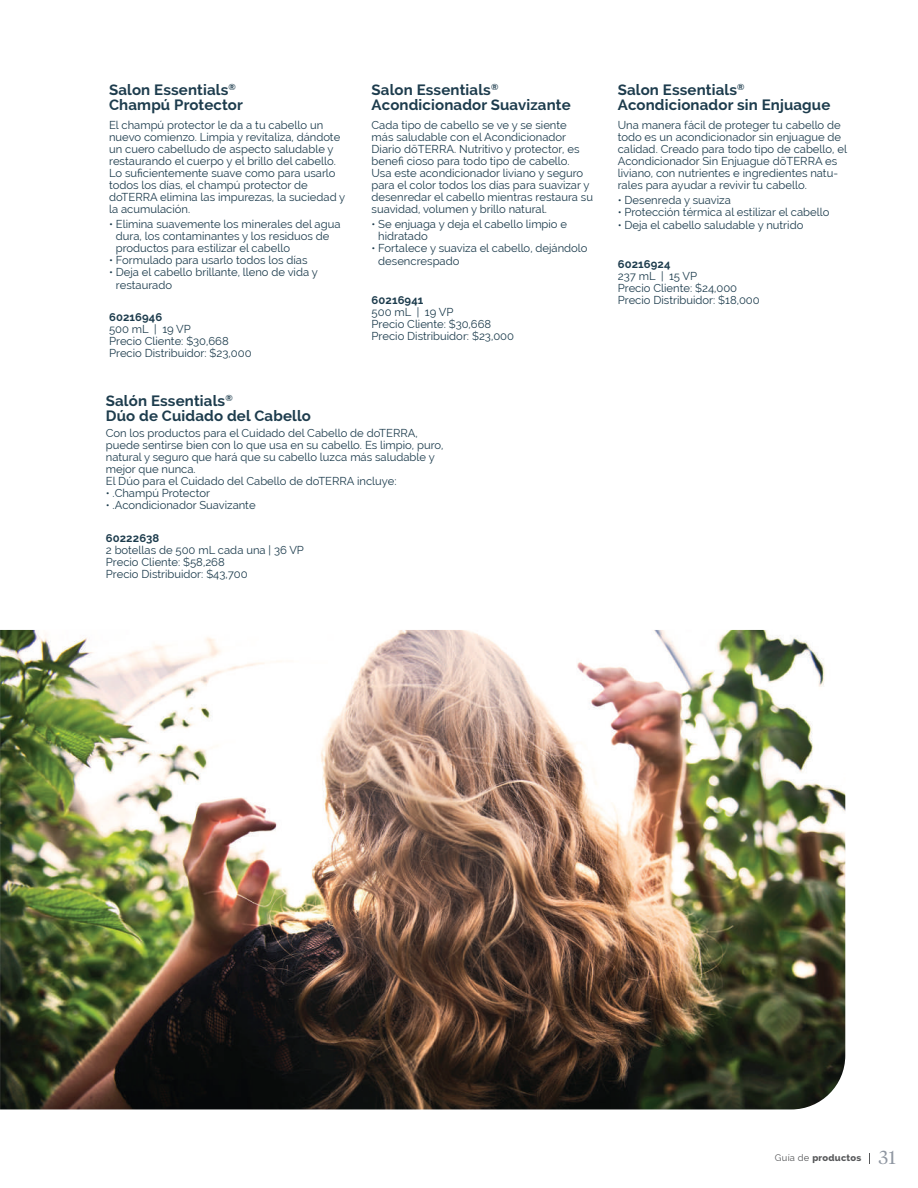
<style>
.page{position:relative;width:918px;height:1188px;background:#fff}
.page>*{position:absolute;margin:0;border:0;box-sizing:border-box;transform-origin:0 0}
.t1{font:700 15px/15px "Raleway";letter-spacing:.01em;color:#1d3c4d}
.t2{font:11.25px/12px "Raleway";color:#1d3c4d}
.t3{font:700 11.25px "Raleway";letter-spacing:.01em;color:#1d3c4d}
.t4{font:800 9.3px "Raleway";letter-spacing:.025em;color:#57585a}
.s1{font-weight:400}
.s2{font-family:"Tiempos Headline";font-weight:300;font-size:18.75px;color:#8f96a1}
</style>
<div class="page">
<img style="left:0;top:630px;width:845px;height:479px">
<h1 class="t1" style="left:109px;top:82px;width:135px">Salon Essentials<sup>®<br></sup>Champú Protector</h1>
<p class="t2" style="left:109px;top:119px;width:238px">El champú protector le da a tu cabello un nuevo comienzo. Limpia y revitaliza, dándote un cuero cabelludo de aspecto saludable y restaurando el cuerpo y el brillo del cabello.<br>Lo suficientemente suave como para usarlo todos los días, el champú protector de doTERRA elimina las impurezas, la suciedad y la acumulación.</p>
<p class="t2" style="left:116px;top:218px;width:226px;text-indent:-7px">• Elimina suavemente los minerales del agua dura, los contaminantes y los residuos de productos para estilizar el cabello</p>
<p class="t2" style="left:109px;top:254px;width:200px">• Formulado para usarlo todos los días</p>
<p class="t2" style="left:116px;top:266px;width:204px;line-height:12.8px;text-indent:-7px">• Deja el cabello brillante, lleno de vida y restaurado</p>
<p class="t3" style="left:109px;top:311px;width:55px">60216946</p>
<p class="t2" style="left:109px;top:323px;width:144px">500 mL | 19 VP<br>Precio Cliente: $30,668<br>Precio Distribuidor: $23,000</p>
<h1 class="t1" style="left:372px;top:82px;width:201px">Salon Essentials<sup>®<br></sup>Acondicionador Suavizante</h1>
<p class="t2" style="left:372px;top:119px;width:223px">Cada tipo de cabello se ve y se siente<br>más saludable con el Acondicionador Diario dōTERRA. Nutritivo y protector, es benefi cioso para todo tipo de cabello.<br>Usa este acondicionador liviano y seguro para el color todos los días para suavizar y desenredar el cabello mientras restaura su suavidad, volumen y brillo natural.</p>
<p class="t2" style="left:378px;top:218px;width:190px;text-indent:-7px">• Se enjuaga y deja el cabello limpio e hidratado</p>
<p class="t2" style="left:378px;top:242px;width:211px;line-height:12.8px;text-indent:-7px">• Fortalece y suaviza el cabello, dejándolo desencrespado</p>
<p class="t3" style="left:372px;top:293px;width:53px">60216941</p>
<p class="t2" style="left:372px;top:306px;width:144px">500 mL | 19 VP<br>Precio Cliente: $30,668<br>Precio Distribuidor: $23,000</p>
<h1 class="t1" style="left:106px;top:394px;width:207px">Salón Essentials<sup>®<br></sup>Dúo de Cuidado del Cabello</h1>
<p class="t2" style="left:106px;top:427px;width:339px">Con los productos para el Cuidado del Cabello de doTERRA, puede sentirse bien con lo que usa en su cabello. Es limpio, puro, natural y seguro que hará que su cabello luzca más saludable y mejor que nunca.<br>El Dúo para el Cuidado del Cabello de doTERRA incluye:</p>
<p class="t2" style="left:106px;top:487px;width:106px">• .Champú Protector</p>
<p class="t2" style="left:106px;top:499px;width:151px">• .Acondicionador Suavizante</p>
<p class="t3" style="left:106px;top:531px;width:55px">60222638</p>
<p class="t2" style="left:106px;top:544px;width:200px">2 botellas de 500 mL cada una | 36 VP<br>Precio Cliente: $58,268<br>Precio Distribuidor: $43,700</p>
<h1 class="t1" style="left:618px;top:83px;width:214px">Salon Essentials<sup>®<br></sup>Acondicionador sin Enjuague</h1>
<p class="t2" style="left:618px;top:119px;width:231px">Una manera fácil de proteger tu cabello de todo es un acondicionador sin enjuague de calidad. Creado para todo tipo de cabello, el Acondicionador Sin Enjuague dōTERRA es liviano, con nutrientes e ingredientes natu&shy;rales para ayudar a revivir tu cabello.</p>
<p class="t2" style="left:618px;top:194px;width:115px">• Desenreda y suaviza</p>
<p class="t2" style="left:618px;top:206px;width:213px">• Protección térmica al estilizar el cabello</p>
<p class="t2" style="left:618px;top:219px;width:187px">• Deja el cabello saludable y nutrido</p>
<p class="t3" style="left:618px;top:258px;width:54px">60216924</p>
<p class="t2" style="left:618px;top:270px;width:144px">237 mL | 15 VP<br>Precio Cliente: $24,000<br>Precio Distribuidor: $18,000</p>
<p class="t4" style="left:775px;top:1153px;width:122px"><span class="s1">Guía de</span> productos <span class="s2">31</span></p>
</div>
